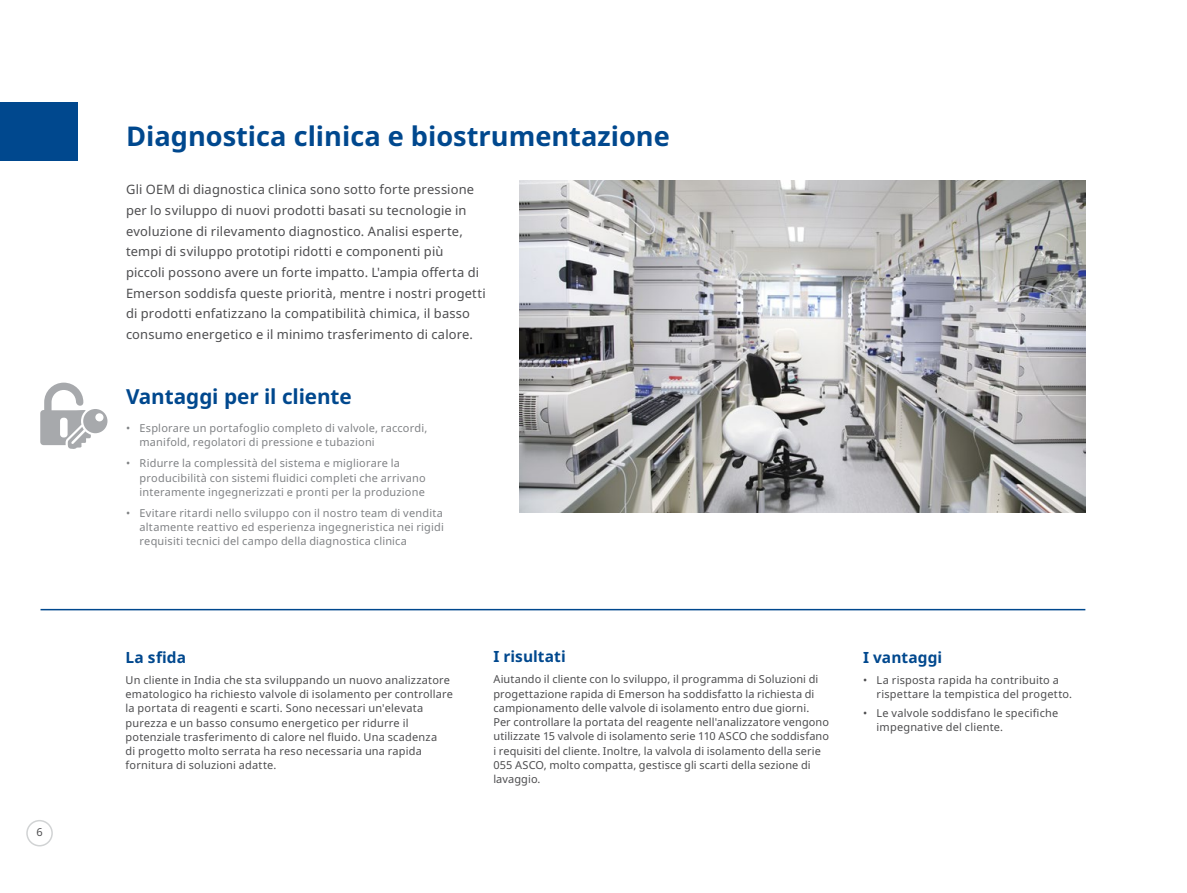
<style>
.page{position:relative;width:1187px;height:893px;background:#fff}
.page>*{position:absolute;margin:0;border:0;box-sizing:border-box;transform-origin:0 0}
.t1{font:700 27.15px "Noto Sans";color:#00488e}
.SMALLEST{font:700 20.7px "Noto Sans";letter-spacing:-.005em;color:#00488e}
.SMALLEST-2{font:700 15.45px "Noto Sans";letter-spacing:.005em;color:#00488e}
.BODY_sm{font:12.9px/20.7px "Noto Sans";letter-spacing:.01em;color:#4d4d4f}
.SMALLEST-3{font:10.95px/14.2px "Noto Sans";letter-spacing:.015em;color:#4d4d4f}
.SMALLEST-4{font:10.95px/14.2px "Noto Sans";letter-spacing:.02em;color:#808285}
</style>
<div class="page">
<div style="left:26px;top:820px;width:27px;height:26px;border:2px solid #d1d3d4;border-radius:50%"></div>
<div style="left:0;top:102px;width:77px;height:58px;background:#00488e"></div>
<img style="left:519px;top:180px;width:566px;height:333px">
<hr style="left:40px;top:609px;width:1045px;height:1px;background:#00488e">
<svg style="left:40px;top:383px;width:67px;height:66px"></svg>
<p class="SMALLEST-3" style="left:36px;top:825px;width:8px">6</p>
<p class="t1" style="left:126px;top:120px;width:545px">Diagnostica clinica e biostrumentazione</p>
<p class="BODY_sm" style="left:126px;top:179px;width:361px">Gli OEM di diagnostica clinica sono sotto forte pressione per lo sviluppo di nuovi prodotti basati su tecnologie in evoluzione di rilevamento diagnostico. Analisi esperte, tempi di sviluppo prototipi ridotti e componenti più<br>piccoli possono avere un forte impatto. L'ampia offerta di Emerson soddisfa queste priorità, mentre i nostri progetti di prodotti enfatizzano la compatibilità chimica, il basso consumo energetico e il minimo trasferimento di calore.</p>
<p class="SMALLEST" style="left:126px;top:385px;width:227px">Vantaggi per il cliente</p>
<p class="SMALLEST-4" style="left:139px;top:421px;width:289px;text-indent:-14px">• Esplorare un portafoglio completo di valvole, raccordi, manifold, regolatori di pressione e tubazioni</p>
<p class="SMALLEST-4" style="left:139px;top:456px;width:288px;text-indent:-14px">• Ridurre la complessità del sistema e migliorare la producibilità con sistemi fluidici completi che arrivano interamente ingegnerizzati e pronti per la produzione</p>
<p class="SMALLEST-4" style="left:139px;top:506px;width:306px;text-align:justify;text-indent:-14px">• Evitare ritardi nello sviluppo con il nostro team di vendita altamente reattivo ed esperienza ingegneristica nei rigidi requisiti tecnici del campo della diagnostica clinica</p>
<p class="SMALLEST-2" style="left:126px;top:648px;width:62px">La sfida</p>
<p class="SMALLEST-3" style="left:126px;top:673px;width:329px">Un cliente in India che sta sviluppando un nuovo analizzatore ematologico ha richiesto valvole di isolamento per controllare la portata di reagenti e scarti. Sono necessari un'elevata purezza e un basso consumo energetico per ridurre il potenziale trasferimento di calore nel fluido. Una scadenza<br>di progetto molto serrata ha reso necessaria una rapida fornitura di soluzioni adatte.</p>
<p class="SMALLEST-2" style="left:493px;top:648px;width:74px">I risultati</p>
<p class="SMALLEST-3" style="left:493px;top:672px;width:337px">Aiutando il cliente con lo sviluppo, il programma di Soluzioni di progettazione rapida di Emerson ha soddisfatto la richiesta di campionamento delle valvole di isolamento entro due giorni.<br>Per controllare la portata del reagente nell'analizzatore vengono utilizzate 15 valvole di isolamento serie 110 ASCO che soddisfano i requisiti del cliente. Inoltre, la valvola di isolamento della serie 055 ASCO, molto compatta, gestisce gli scarti della sezione di lavaggio.</p>
<p class="SMALLEST-2" style="left:863px;top:648px;width:81px">I vantaggi</p>
<p class="SMALLEST-3" style="left:876px;top:673px;width:197px;text-indent:-14px">• La risposta rapida ha contribuito a rispettare la tempistica del progetto.</p>
<p class="SMALLEST-3" style="left:876px;top:706px;width:183px;text-indent:-14px">• Le valvole soddisfano le specifiche impegnative del cliente.</p>
</div>
